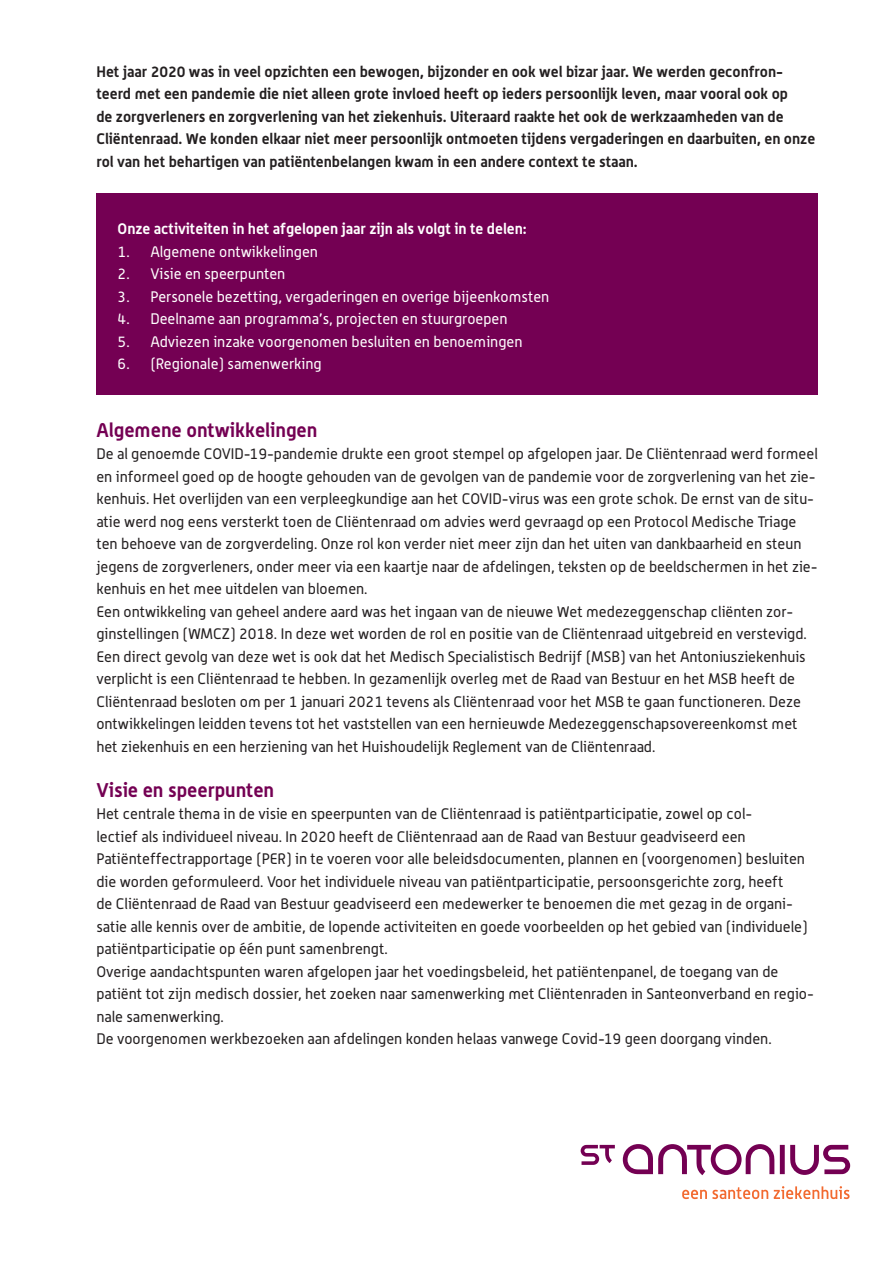
<style>
.page{position:relative;width:893px;height:1263px;background:#fff}
.page>*{position:absolute;margin:0;border:0;box-sizing:border-box;transform-origin:0 0}
.t1{font:700 19.5px "Alwyn";color:#740053}
.t2{font:15px/22.5px "Alwyn";color:#231f20}
.t3{font:700 15px/22.5px "Alwyn";color:#231f20}
.t4{font:15px "Alwyn";color:#fff}
.t5{font:700 15px "Alwyn";color:#fff}
</style>
<div class="page">
<div style="left:96px;top:193px;width:722px;height:202px;background:#740053"></div>
<svg style="left:682px;top:1187px;width:86px;height:12px"></svg>
<svg style="left:774px;top:1186px;width:75px;height:13px"></svg>
<div style="left:780px;top:1145px;width:5px;height:29px;background:#740053"></div>
<svg style="left:790px;top:1145px;width:60px;height:30px"></svg>
<svg style="left:623px;top:1144px;width:151px;height:31px"></svg>
<svg style="left:581px;top:1145px;width:34px;height:20px"></svg>
<p class="t3" style="left:96px;top:60px;width:720px">Het jaar 2020 was in veel opzichten een bewogen, bijzonder en ook wel bizar jaar. We werden geconfron&shy;teerd met een pandemie die niet alleen grote invloed heeft op ieders persoonlijk leven, maar vooral ook op<br>de zorgverleners en zorgverlening van het ziekenhuis. Uiteraard raakte het ook de werkzaamheden van de Cliëntenraad. We konden elkaar niet meer persoonlijk ontmoeten tijdens vergaderingen en daarbuiten, en onze rol van het behartigen van patiëntenbelangen kwam in een andere context te staan.</p>
<p class="t5" style="left:118px;top:219px;width:410px">Onze activiteiten in het afgelopen jaar zijn als volgt in te delen:</p>
<p class="t4" style="left:118px;top:242px;width:202px">1. Algemene ontwikkelingen</p>
<p class="t4" style="left:118px;top:265px;width:169px">2. Visie en speerpunten</p>
<p class="t4" style="left:118px;top:287px;width:433px">3. Personele bezetting, vergaderingen en overige bijeenkomsten</p>
<p class="t4" style="left:118px;top:310px;width:391px">4. Deelname aan programma’s, projecten en stuurgroepen</p>
<p class="t4" style="left:118px;top:332px;width:406px">5. Adviezen inzake voorgenomen besluiten en benoemingen</p>
<p class="t4" style="left:118px;top:355px;width:205px">6. (Regionale) samenwerking</p>
<h1 class="t1" style="left:96px;top:417px;width:223px">Algemene ontwikkelingen</h1>
<p class="t2" style="left:96px;top:442px;width:723px">De al genoemde COVID-19-pandemie drukte een groot stempel op afgelopen jaar. De Cliëntenraad werd formeel en informeel goed op de hoogte gehouden van de gevolgen van de pandemie voor de zorgverlening van het zie&shy;kenhuis. Het overlijden van een verpleegkundige aan het COVID-virus was een grote schok. De ernst van de situ&shy;atie werd nog eens versterkt toen de Cliëntenraad om advies werd gevraagd op een Protocol Medische Triage ten behoeve van de zorgverdeling. Onze rol kon verder niet meer zijn dan het uiten van dankbaarheid en steun jegens de zorgverleners, onder meer via een kaartje naar de afdelingen, teksten op de beeldschermen in het zie&shy;kenhuis en het mee uitdelen van bloemen.<br>Een ontwikkeling van geheel andere aard was het ingaan van de nieuwe Wet medezeggenschap cliënten zor&shy;ginstellingen (WMCZ) 2018. In deze wet worden de rol en positie van de Cliëntenraad uitgebreid en verstevigd.<br>Een direct gevolg van deze wet is ook dat het Medisch Specialistisch Bedrijf (MSB) van het Antoniusziekenhuis verplicht is een Cliëntenraad te hebben. In gezamenlijk overleg met de Raad van Bestuur en het MSB heeft de Cliëntenraad besloten om per 1 januari 2021 tevens als Cliëntenraad voor het MSB te gaan functioneren. Deze ontwikkelingen leidden tevens tot het vaststellen van een hernieuwde Medezeggenschapsovereenkomst met het ziekenhuis en een herziening van het Huishoudelijk Reglement van de Cliëntenraad.</p>
<h1 class="t1" style="left:96px;top:777px;width:179px">Visie en speerpunten</h1>
<p class="t2" style="left:96px;top:802px;width:719px">Het centrale thema in de visie en speerpunten van de Cliëntenraad is patiëntparticipatie, zowel op col-<br>lectief als individueel niveau. In 2020 heeft de Cliëntenraad aan de Raad van Bestuur geadviseerd een Patiënteffectrapportage (PER) in te voeren voor alle beleidsdocumenten, plannen en (voorgenomen) besluiten die worden geformuleerd. Voor het individuele niveau van patiëntparticipatie, persoonsgerichte zorg, heeft<br>de Cliëntenraad de Raad van Bestuur geadviseerd een medewerker te benoemen die met gezag in de organi&shy;satie alle kennis over de ambitie, de lopende activiteiten en goede voorbeelden op het gebied van (individuele) patiëntparticipatie op één punt samenbrengt.<br>Overige aandachtspunten waren afgelopen jaar het voedingsbeleid, het patiëntenpanel, de toegang van de patiënt tot zijn medisch dossier, het zoeken naar samenwerking met Cliëntenraden in Santeonverband en regio&shy;nale samenwerking.<br>De voorgenomen werkbezoeken aan afdelingen konden helaas vanwege Covid-19 geen doorgang vinden.</p>
</div>
